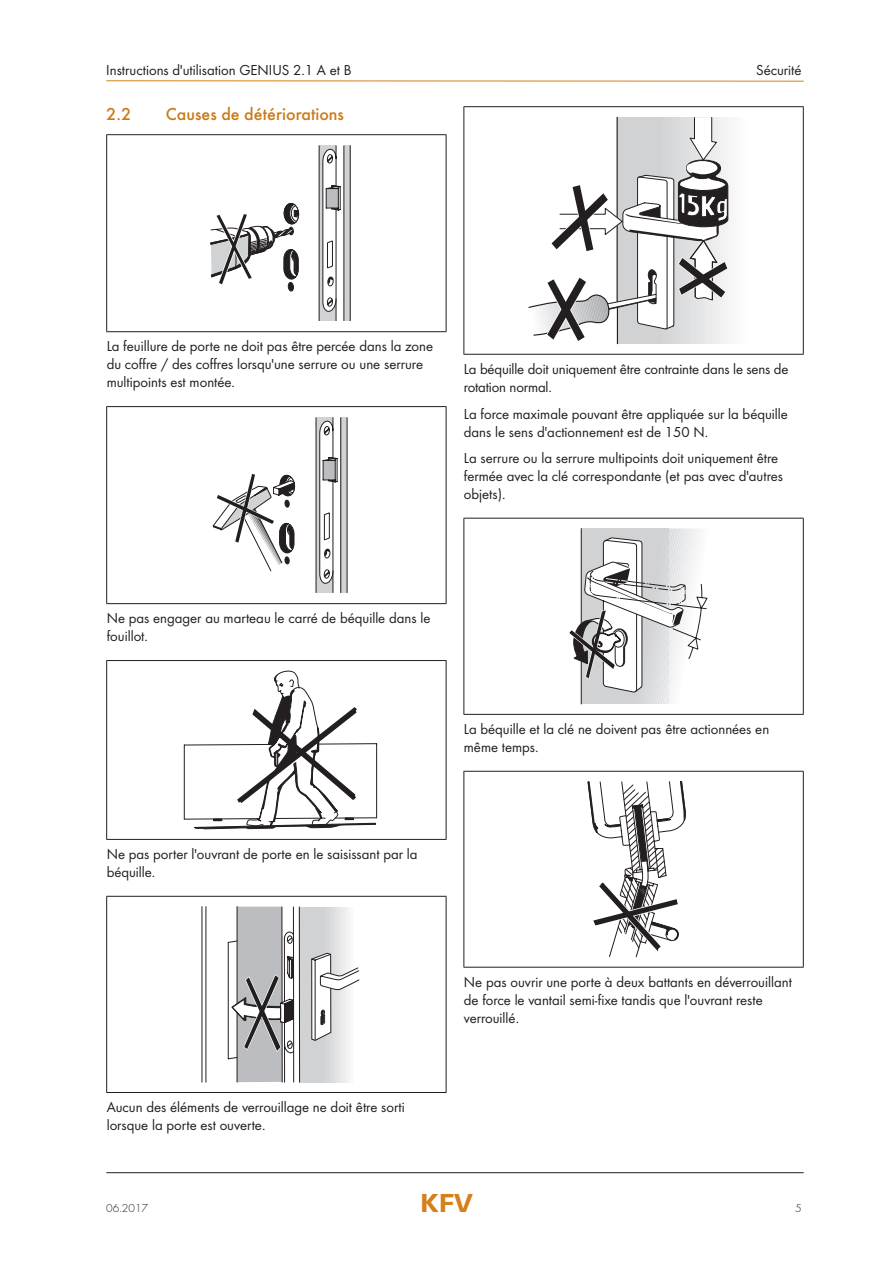
<style>
.page{position:relative;width:893px;height:1263px;background:#fff}
.page>*{position:absolute;margin:0;border:0;box-sizing:border-box;transform-origin:0 0}
.t1{font:700 25.5px "Fedra Sans Alt Pro";color:#d58018}
.t2{font:500 18px "Futura";color:#cb7a16}
.t3{font:15px/18px "Futura Boo";color:#231f20}
.t4{font:300 12px "Futura";color:#231f20}
</style>
<div class="page">
<svg style="left:107px;top:135px;width:339px;height:198px"></svg>
<hr style="left:106px;top:134px;width:340px;height:1px;background:#231f20">
<hr style="left:106px;top:135px;width:1px;height:196px;background:#231f20">
<hr style="left:446px;top:135px;width:1px;height:196px;background:#231f20">
<hr style="left:106px;top:331px;width:340px;height:1px;background:#231f20">
<div style="left:288px;top:282px;width:6px;height:9px;background:#231f20;border-radius:50%"></div>
<div style="left:288px;top:282px;width:6px;height:9px;border:1px solid #231f20;border-radius:50%"></div>
<svg style="left:319px;top:145px;width:32px;height:176px"></svg>
<div style="left:284px;top:203px;width:15px;height:21px;border:1px solid #231f20;border-radius:50%"></div>
<svg style="left:210px;top:204px;width:89px;height:82px"></svg>
<svg style="left:107px;top:407px;width:339px;height:198px"></svg>
<hr style="left:106px;top:406px;width:340px;height:1px;background:#231f20">
<hr style="left:106px;top:407px;width:1px;height:196px;background:#231f20">
<hr style="left:446px;top:407px;width:1px;height:196px;background:#231f20">
<hr style="left:106px;top:603px;width:340px;height:1px;background:#231f20">
<div style="left:212px;top:415px;width:137px;height:180px;background:linear-gradient(to right,#fff,#fff)"></div>
<svg style="left:213px;top:417px;width:134px;height:176px"></svg>
<svg style="left:107px;top:661px;width:339px;height:178px"></svg>
<hr style="left:106px;top:660px;width:340px;height:1px;background:#231f20">
<hr style="left:106px;top:661px;width:1px;height:178px;background:#231f20">
<hr style="left:446px;top:661px;width:1px;height:178px;background:#231f20">
<hr style="left:106px;top:839px;width:340px;height:1px;background:#231f20">
<svg style="left:182px;top:669px;width:196px;height:162px"></svg>
<svg style="left:184px;top:669px;width:193px;height:160px"></svg>
<svg style="left:107px;top:897px;width:339px;height:195px"></svg>
<hr style="left:106px;top:896px;width:340px;height:1px;background:#231f20">
<hr style="left:106px;top:897px;width:1px;height:195px;background:#231f20">
<hr style="left:446px;top:897px;width:1px;height:195px;background:#231f20">
<hr style="left:106px;top:1092px;width:340px;height:1px;background:#231f20">
<div style="left:200px;top:905px;width:161px;height:179px;background:#fff"></div>
<svg style="left:201px;top:906px;width:159px;height:177px"></svg>
<svg style="left:464px;top:107px;width:339px;height:247px"></svg>
<hr style="left:463px;top:106px;width:341px;height:1px;background:#231f20">
<hr style="left:463px;top:107px;width:1px;height:247px;background:#231f20">
<hr style="left:803px;top:107px;width:1px;height:247px;background:#231f20">
<hr style="left:463px;top:354px;width:341px;height:1px;background:#231f20">
<div style="left:527px;top:115px;width:221px;height:231px;background:#fff"></div>
<hr style="left:662px;top:117px;width:2px;height:227px;background:#d3d4d6">
<hr style="left:664px;top:117px;width:2px;height:227px;background:#d4d5d7">
<hr style="left:666px;top:117px;width:2px;height:227px;background:#d4d5d7">
<hr style="left:667px;top:117px;width:2px;height:227px;background:#d5d6d8">
<hr style="left:669px;top:117px;width:2px;height:227px;background:#d6d7d9">
<hr style="left:671px;top:117px;width:2px;height:227px;background:#d7d8da">
<hr style="left:673px;top:117px;width:2px;height:227px;background:#d8d9db">
<hr style="left:675px;top:117px;width:1px;height:227px;background:#d8d9db">
<hr style="left:676px;top:117px;width:2px;height:227px;background:#d9dadc">
<hr style="left:678px;top:117px;width:2px;height:227px;background:#dadbdd">
<hr style="left:680px;top:117px;width:2px;height:227px;background:#dbdcde">
<hr style="left:682px;top:117px;width:2px;height:227px;background:#dcdddf">
<hr style="left:683px;top:117px;width:2px;height:227px;background:#dcdddf">
<hr style="left:685px;top:117px;width:2px;height:227px;background:#dddee0">
<hr style="left:687px;top:117px;width:2px;height:227px;background:#dedfe1">
<hr style="left:689px;top:117px;width:2px;height:227px;background:#dfe0e2">
<hr style="left:690px;top:117px;width:2px;height:227px;background:#e0e1e3">
<hr style="left:692px;top:117px;width:2px;height:227px;background:#e1e2e4">
<hr style="left:694px;top:117px;width:2px;height:227px;background:#e1e2e4">
<hr style="left:696px;top:117px;width:2px;height:227px;background:#e2e3e5">
<hr style="left:697px;top:117px;width:2px;height:227px;background:#e3e4e6">
<hr style="left:699px;top:117px;width:2px;height:227px;background:#e4e5e7">
<hr style="left:701px;top:117px;width:2px;height:227px;background:#e5e6e8">
<hr style="left:703px;top:117px;width:2px;height:227px;background:#e6e7e9">
<hr style="left:705px;top:117px;width:1px;height:227px;background:#e8e9ea">
<hr style="left:706px;top:117px;width:2px;height:227px;background:#e9eaeb">
<hr style="left:708px;top:117px;width:2px;height:227px;background:#eaebec">
<hr style="left:710px;top:117px;width:2px;height:227px;background:#ebebed">
<hr style="left:712px;top:117px;width:2px;height:227px;background:#ececee">
<hr style="left:713px;top:117px;width:2px;height:227px;background:#ededee">
<hr style="left:715px;top:117px;width:2px;height:227px;background:#eeeeef">
<hr style="left:717px;top:117px;width:2px;height:227px;background:#efeff0">
<hr style="left:719px;top:117px;width:2px;height:227px;background:#f0f0f1">
<hr style="left:720px;top:117px;width:2px;height:227px;background:#f0f1f2">
<hr style="left:722px;top:117px;width:2px;height:227px;background:#f1f2f3">
<hr style="left:724px;top:117px;width:2px;height:227px;background:#f2f3f4">
<hr style="left:726px;top:117px;width:2px;height:227px;background:#f3f4f4">
<hr style="left:727px;top:117px;width:2px;height:227px;background:#f4f5f5">
<hr style="left:729px;top:117px;width:2px;height:227px;background:#f5f5f6">
<hr style="left:731px;top:117px;width:2px;height:227px;background:#f6f6f7">
<hr style="left:733px;top:117px;width:2px;height:227px;background:#f7f7f8">
<hr style="left:735px;top:117px;width:1px;height:227px;background:#f8f8f9">
<hr style="left:736px;top:117px;width:2px;height:227px;background:#f9f9f9">
<hr style="left:738px;top:117px;width:2px;height:227px;background:#fafafa">
<hr style="left:740px;top:117px;width:2px;height:227px;background:#fbfbfb">
<hr style="left:617px;top:307px;width:1px;height:37px;background:#231f20">
<svg style="left:528px;top:117px;width:201px;height:226px"></svg>
<svg style="left:464px;top:519px;width:339px;height:195px"></svg>
<hr style="left:463px;top:518px;width:341px;height:1px;background:#231f20">
<hr style="left:463px;top:518px;width:1px;height:196px;background:#231f20">
<hr style="left:803px;top:518px;width:1px;height:196px;background:#231f20">
<hr style="left:463px;top:714px;width:341px;height:1px;background:#231f20">
<div style="left:565px;top:527px;width:145px;height:179px;background:#fff"></div>
<svg style="left:569px;top:528px;width:139px;height:177px"></svg>
<svg style="left:464px;top:772px;width:339px;height:195px"></svg>
<hr style="left:463px;top:771px;width:341px;height:1px;background:#231f20">
<hr style="left:463px;top:772px;width:1px;height:195px;background:#231f20">
<hr style="left:803px;top:772px;width:1px;height:195px;background:#231f20">
<hr style="left:463px;top:967px;width:341px;height:1px;background:#231f20">
<div style="left:586px;top:780px;width:103px;height:179px;background:#fff"></div>
<svg style="left:587px;top:781px;width:99px;height:177px"></svg>
<hr style="left:106px;top:80px;width:698px;height:2px;background:#d58018">
<hr style="left:106px;top:1172px;width:698px;height:1px;background:#231f20">
<p class="t3" style="left:106px;top:61px;width:247px">Instructions d'utilisation GENIUS 2.1 A et B</p>
<p class="t2" style="left:106px;top:103px;width:26px">2.2</p>
<p class="t2" style="left:166px;top:103px;width:180px">Causes de détériorations</p>
<p class="t3" style="left:756px;top:61px;width:47px">Sécurité</p>
<p class="t3" style="left:107px;top:337px;width:328px">La feuillure de porte ne doit pas être percée dans la zone du coffre / des coffres lorsqu'une serrure ou une serrure multipoints est montée.</p>
<p class="t3" style="left:464px;top:360px;width:326px">La béquille doit uniquement être contrainte dans le sens de rotation normal.</p>
<p class="t3" style="left:464px;top:404px;width:325px">La force maximale pouvant être appliquée sur la béquille dans le sens d'actionnement est de 150 N.</p>
<p class="t3" style="left:464px;top:449px;width:321px">La serrure ou la serrure multipoints doit uniquement être fermée avec la clé correspondante (et pas avec d'autres objets).</p>
<p class="t3" style="left:107px;top:609px;width:325px">Ne pas engager au marteau le carré de béquille dans le fouillot.</p>
<p class="t3" style="left:464px;top:720px;width:307px">La béquille et la clé ne doivent pas être actionnées en même temps.</p>
<p class="t3" style="left:107px;top:845px;width:312px">Ne pas porter l'ouvrant de porte en le saisissant par la béquille.</p>
<p class="t3" style="left:107px;top:1098px;width:300px">Aucun des éléments de verrouillage ne doit être sorti lorsque la porte est ouverte.</p>
<p class="t3" style="left:464px;top:973px;width:330px">Ne pas ouvrir une porte à deux battants en déverrouillant de force le vantail semi-fixe tandis que l'ouvrant reste verrouillé.</p>
<p class="t4" style="left:106px;top:1201px;width:43px">06.2017</p>
<h1 class="t1" style="left:420px;top:1182px;width:54px">KFV</h1>
<p class="t4" style="left:795px;top:1201px;width:8px">5</p>
</div>
